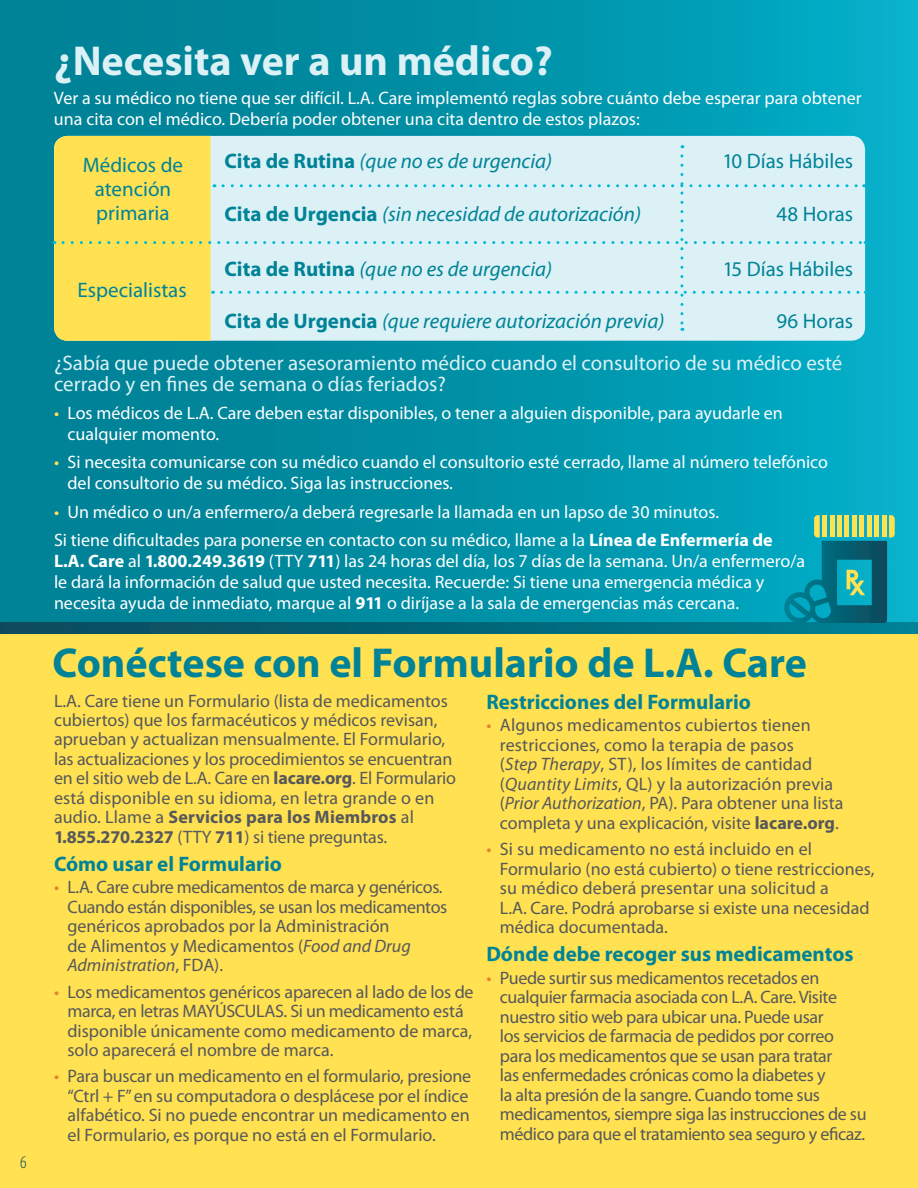
<style>
.page{position:relative;width:918px;height:1188px;background:#fff}
.page>*{position:absolute;margin:0;border:0;box-sizing:border-box;transform-origin:0 0}
.t1{font:700 42px "Myriad Pro";color:#008397}
.t2{font:700 42px "Myriad Pro";color:#dbf1f6}
.t3{font:italic 21px "Myriad Pro";color:#008397}
.t4{font:21px/21px "Myriad Pro";color:#dbf1f6}
.t5{font:21px/24px "Myriad Pro";color:#008397;text-align:center}
.t6{font:700 21px "Myriad Pro";color:#008397}
.t7{font:18px/19.5px "Myriad Pro";letter-spacing:-.005em;color:#57585a}
.t8{font:18px/21px "Myriad Pro";color:#fff}
.t9{font:300 condensed 18px "Myriad Pro";color:#0e495c}
.s1{font-weight:700;font-style:normal}
.s2{color:#ffe152}
.s3{font-weight:700}
.s4{color:#e4812a}
.s5{font-style:italic}
</style>
<div class="page">
<div style="left:0;top:0;width:918px;height:1012px;background:linear-gradient(to right,#007b8e,#03acc5)"></div>
<div style="left:0;top:628px;width:918px;height:560px;background:#ffe152"></div>
<svg style="left:0;top:622px;width:918px;height:11px;background:#036577"></svg>
<svg style="left:54px;top:136px;width:812px;height:205px;background:#dfedd6"></svg>
<svg style="left:784px;top:515px;width:110px;height:108px;background:#239496"></svg>
<p class="t9" style="left:20px;top:1152px;width:8px">6</p>
<h2 class="t2" style="left:54px;top:33px;width:500px">¿Necesita ver a un médico?</h2>
<p class="t8" style="left:54px;top:87px;width:809px">Ver a su médico no tiene que ser difícil. L.A. Care implementó reglas sobre cuánto debe esperar para obtener una cita con el médico. Debería poder obtener una cita dentro de estos plazos:</p>
<h3 class="t5" style="left:83px;top:153px;width:102px">Médicos de atención primaria</h3>
<p class="t3" style="left:225px;top:148px;width:329px"><span class="s1">Cita de Rutina</span> (que no es de urgencia)</p>
<p class="t5" style="left:722px;top:148px;width:132px">10 Días Hábiles</p>
<p class="t3" style="left:225px;top:201px;width:418px"><span class="s1">Cita de Urgencia</span> (sin necesidad de autorización)</p>
<p class="t5" style="left:777px;top:202px;width:78px">48 Horas</p>
<p class="t3" style="left:225px;top:256px;width:329px"><span class="s1">Cita de Rutina</span> (que no es de urgencia)</p>
<p class="t5" style="left:723px;top:256px;width:132px">15 Días Hábiles</p>
<p class="t3" style="left:225px;top:308px;width:441px"><span class="s1">Cita de Urgencia</span> (que requiere autorización previa)</p>
<p class="t5" style="left:777px;top:308px;width:78px">96 Horas</p>
<h3 class="t5" style="left:78px;top:277px;width:111px">Especialistas</h3>
<p class="t4" style="left:54px;top:352px;width:790px">¿Sabía que puede obtener asesoramiento médico cuando el consultorio de su médico esté cerrado y en fines de semana o días feriados?</p>
<p class="t8" style="left:68px;top:402px;width:717px;text-indent:-14px"><span class="s2">•</span> Los médicos de L.A. Care deben estar disponibles, o tener a alguien disponible, para ayudarle en cualquier momento.</p>
<p class="t8" style="left:68px;top:451px;width:762px;text-indent:-14px"><span class="s2">•</span> Si necesita comunicarse con su médico cuando el consultorio esté cerrado, llame al número telefónico del consultorio de su médico. Siga las instrucciones.</p>
<p class="t8" style="left:54px;top:501px;width:667px"><span class="s2">•</span> Un médico o un/a enfermero/a deberá regresarle la llamada en un lapso de 30 minutos.</p>
<p class="t8" style="left:54px;top:529px;width:753px">Si tiene dificultades para ponerse en contacto con su médico, llame a la <span class="s3">Línea de Enfermería de L.A. Care</span> al <span class="s3">1.800.249.3619</span> (TTY <span class="s3">711</span>) las 24 horas del día, los 7 días de la semana. Un/a enfermero/a le dará la información de salud que usted necesita. Recuerde: Si tiene una emergencia médica y necesita ayuda de inmediato, marque al <span class="s3">911</span> o diríjase a la sala de emergencias más cercana.</p>
<h2 class="t1" style="left:52px;top:635px;width:756px">Conéctese con el Formulario de L.A. Care</h2>
<p class="t7" style="left:54px;top:690px;width:404px">L.A. Care tiene un Formulario (lista de medicamentos cubiertos) que los farmacéuticos y médicos revisan, aprueban y actualizan mensualmente. El Formulario, las actualizaciones y los procedimientos se encuentran en el sitio web de L.A. Care en <span class="s3">lacare.org</span>. El Formulario está disponible en su idioma, en letra grande o en audio. Llame a <span class="s3">Servicios para los Miembros</span> al <span class="s3">1.855.270.2327</span> (TTY <span class="s3">711</span>) si tiene preguntas.</p>
<h3 class="t6" style="left:54px;top:850px;width:230px">Cómo usar el Formulario</h3>
<p class="t7" style="left:68px;top:877px;width:381px;text-indent:-14px"><span class="s4">•</span> L.A. Care cubre medicamentos de marca y genéricos.<br>Cuando están disponibles, se usan los medicamentos genéricos aprobados por la Administración<br>de Alimentos y Medicamentos (<span class="s5">Food and Drug Administration</span>, FDA).</p>
<p class="t7" style="left:68px;top:982px;width:408px;text-indent:-14px"><span class="s4">•</span> Los medicamentos genéricos aparecen al lado de los de marca, en letras MAYÚSCULAS. Si un medicamento está disponible únicamente como medicamento de marca, solo aparecerá el nombre de marca.</p>
<p class="t7" style="left:68px;top:1066px;width:405px;text-indent:-14px"><span class="s4">•</span> Para buscar un medicamento en el formulario, presione “Ctrl + F” en su computadora o desplácese por el índice alfabético. Si no puede encontrar un medicamento en el Formulario, es porque no está en el Formulario.</p>
<h3 class="t6" style="left:486px;top:688px;width:266px">Restricciones del Formulario</h3>
<p class="t7" style="left:500px;top:715px;width:345px;text-indent:-14px"><span class="s4">•</span> Algunos medicamentos cubiertos tienen restricciones, como la terapia de pasos<br>(<span class="s5">Step Therapy</span>, ST), los límites de cantidad (<span class="s5">Quantity Limits</span>, QL) y la autorización previa (<span class="s5">Prior Authorization</span>, PA). Para obtener una lista completa y una explicación, visite <span class="s3">lacare.org</span>.</p>
<p class="t7" style="left:500px;top:839px;width:376px;text-indent:-14px"><span class="s4">•</span> Si su medicamento no está incluido en el Formulario (no está cubierto) o tiene restricciones, su médico deberá presentar una solicitud a<br>L.A. Care. Podrá aprobarse si existe una necesidad médica documentada.</p>
<h3 class="t6" style="left:486px;top:940px;width:369px">Dónde debe recoger sus medicamentos</h3>
<p class="t7" style="left:500px;top:968px;width:368px;text-indent:-14px"><span class="s4">•</span> Puede surtir sus medicamentos recetados en cualquier farmacia asociada con L.A. Care. Visite nuestro sitio web para ubicar una. Puede usar<br>los servicios de farmacia de pedidos por correo para los medicamentos que se usan para tratar<br>las enfermedades crónicas como la diabetes y<br>la alta presión de la sangre. Cuando tome sus medicamentos, siempre siga las instrucciones de su médico para que el tratamiento sea seguro y eficaz.</p>
</div>
